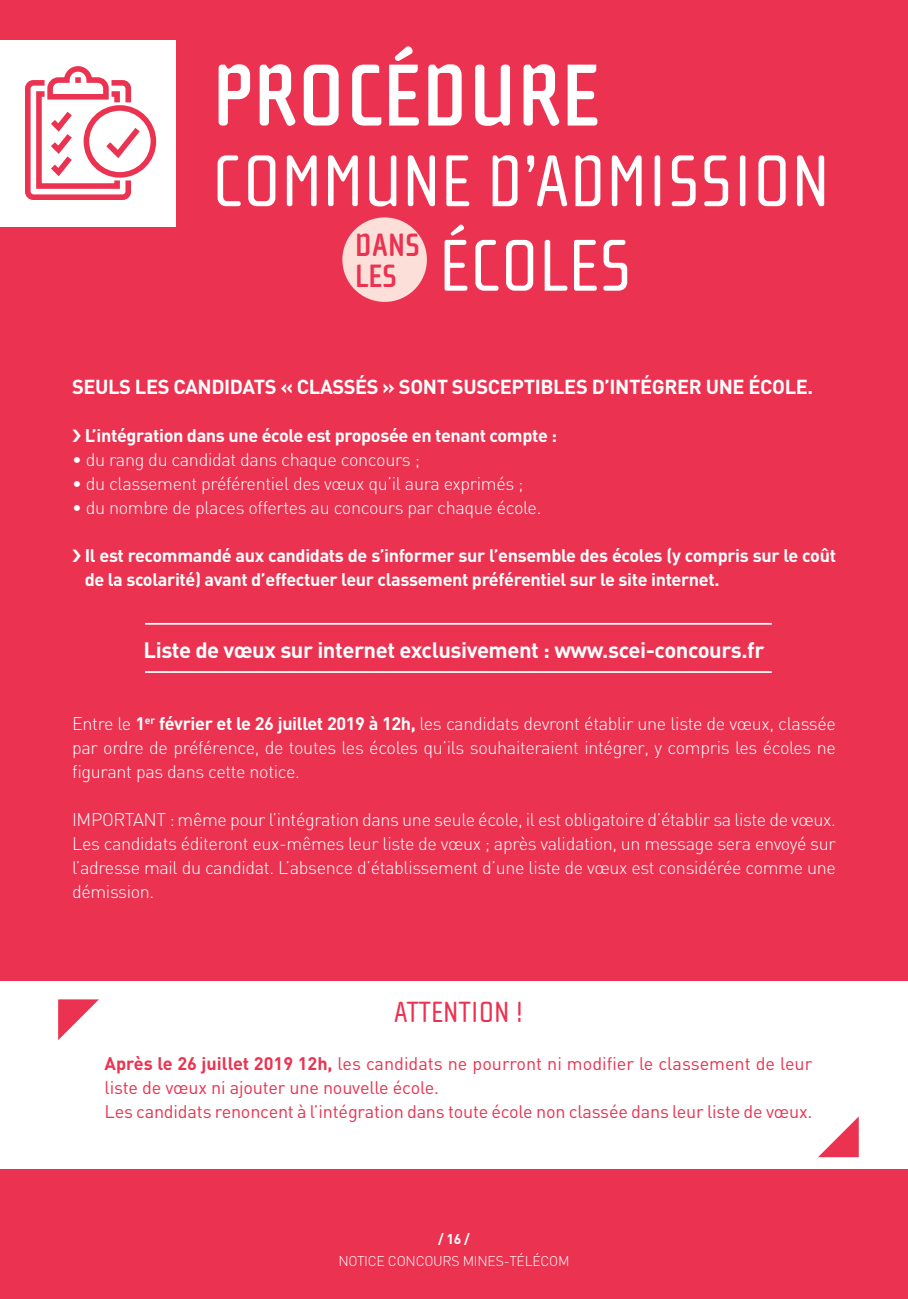
<style>
.page{position:relative;width:908px;height:1299px;background:#fff}
.page>*{position:absolute;margin:0;border:0;box-sizing:border-box;transform-origin:0 0}
.t1{font:700 90px "Cholla Sans";color:#fff}
.t2{font:75.2px/84.4px "Cholla Sans";color:#fff;text-align:center}
.t3{font:700 33.2px/30.8px "Cholla Sans";color:#eb3250}
.t4{font:30px "Cholla Sans";color:#eb3250}
.t5{font:700 22px "DIN";letter-spacing:-.02em;color:#fff}
.t6{font:700 20px "DIN";letter-spacing:-.02em;color:#fff}
.t7{font:300 18px/24px "DIN";letter-spacing:-.02em;color:#fff;text-align:justify}
.t8{font:700 18px/24px "DIN";letter-spacing:-.02em;color:#fff}
.t9{font:18px/24px "DIN";letter-spacing:-.01em;color:#eb3250}
.t10{font:300 14px "DIN";letter-spacing:-.02em;color:#fff}
.t11{font:700 14px "DIN";color:#fff}
.s1{font-weight:700}
</style>
<div class="page">
<div style="left:0;top:0;width:907px;height:1298px;background:#eb3250"></div>
<hr style="left:145px;top:623px;width:626px;height:1px;background:#fff">
<hr style="left:145px;top:671px;width:626px;height:2px;background:#fff">
<div style="left:0;top:980px;width:907px;height:188px;background:#fff"></div>
<div style="left:0;top:40px;width:176px;height:186px;background:#fff"></div>
<div style="left:342px;top:217px;width:84px;height:85px;background:#fcdfd9;border-radius:50%"></div>
<svg style="left:58px;top:999px;width:41px;height:41px"></svg>
<svg style="left:818px;top:1117px;width:40px;height:40px"></svg>
<svg style="left:25px;top:66px;width:132px;height:134px"></svg>
<h1 class="t1" style="left:212px;top:46px;width:389px">PROCÉDURE</h1>
<h2 class="t2" style="left:212px;top:140px;width:619px">COMMUNE D’ADMISSION<br>ÉCOLES</h2>
<h3 class="t3" style="left:354px;top:230px;width:67px">DANS<br>LES</h3>
<p class="t6" style="left:72px;top:373px;width:742px">SEULS LES CANDIDATS « CLASSÉS » SONT SUSCEPTIBLES D’INTÉGRER UNE ÉCOLE.</p>
<p class="t8" style="left:85px;top:422px;width:473px">L’intégration dans une école est proposée en tenant compte :</p>
<p class="t7" style="left:72px;top:447px;width:349px">• du rang du candidat dans chaque concours ;</p>
<p class="t7" style="left:72px;top:471px;width:453px">• du classement préférentiel des vœux qu’il aura exprimés ;</p>
<p class="t7" style="left:72px;top:495px;width:470px">• du nombre de places offertes au concours par chaque école.</p>
<p class="t8" style="left:85px;top:542px;width:752px">Il est recommandé aux candidats de s’informer sur l’ensemble des écoles (y compris sur le coût de la scolarité) avant d’effectuer leur classement préférentiel sur le site internet.</p>
<p class="t5" style="left:143px;top:635px;width:622px">Liste de vœux sur internet exclusivement : www.scei-concours.fr</p>
<p class="t7" style="left:72px;top:711px;width:765px">Entre le <span class="s1">1</span><sup>er</sup> <span class="s1">février et le 26 juillet 2019 à 12h,</span> les candidats devront établir une liste de vœux, classée par ordre de préférence, de toutes les écoles qu’ils souhaiteraient intégrer, y compris les écoles ne figurant pas dans cette notice.</p>
<p class="t7" style="left:72px;top:807px;width:765px">IMPORTANT : même pour l’intégration dans une seule école, il est obligatoire d’établir sa liste de vœux.<br>Les candidats éditeront eux-mêmes leur liste de vœux ; après validation, un message sera envoyé sur l’adresse mail du candidat. L’absence d’établissement d’une liste de vœux est considérée comme une démission.</p>
<h3 class="t4" style="left:393px;top:995px;width:131px">ATTENTION !</h3>
<p class="t9" style="left:105px;top:1051px;width:708px"><span class="s1">Après le 26 juillet 2019 12h,</span> les candidats ne pourront ni modifier le classement de leur liste de vœux ni ajouter une nouvelle école.<br>Les candidats renoncent à l’intégration dans toute école non classée dans leur liste de vœux.</p>
<p class="t11" style="left:438px;top:1229px;width:33px">/ 16 /</p>
<p class="t10" style="left:338px;top:1251px;width:233px">NOTICE CONCOURS MINES-TÉLÉCOM</p>
</div>
